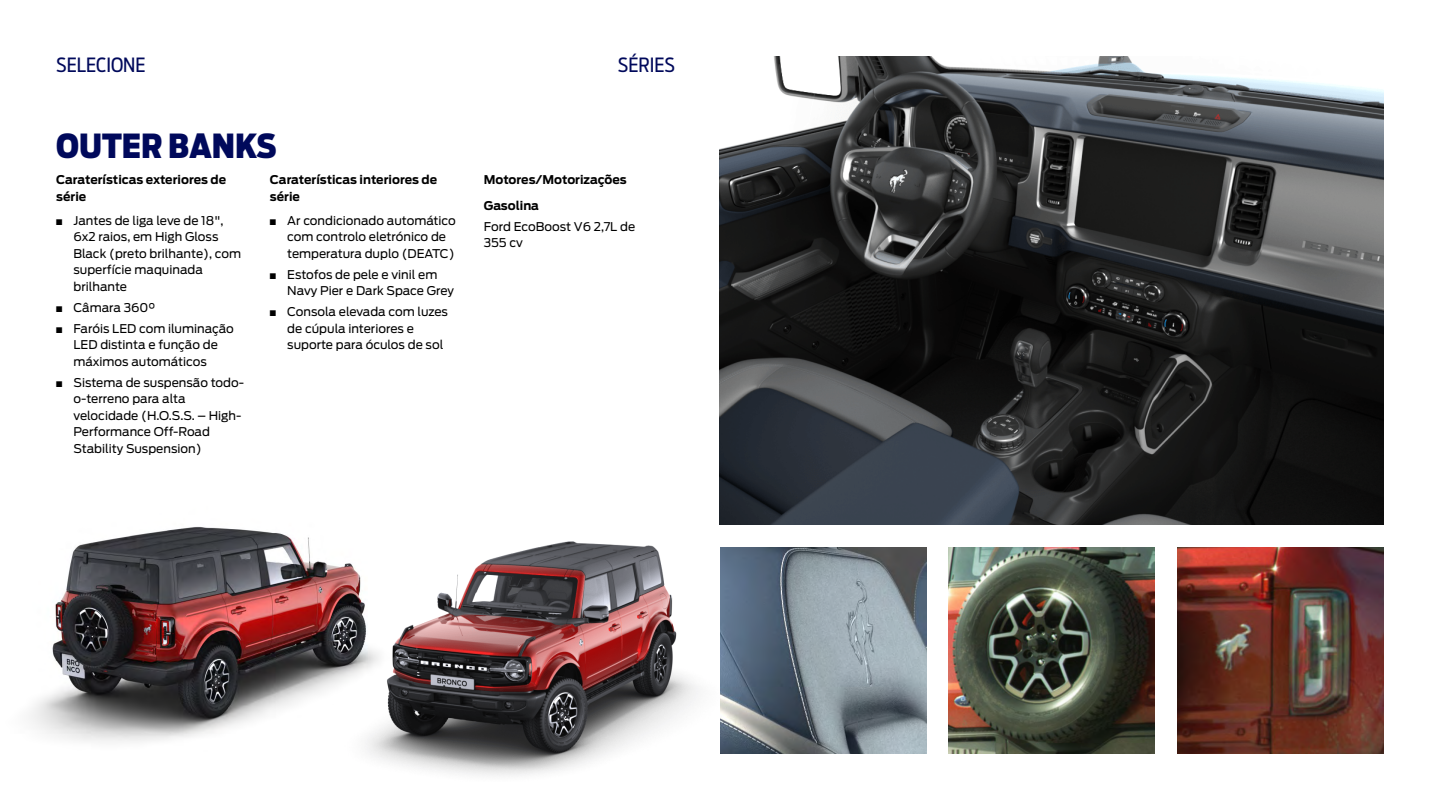
<style>
.page{position:relative;width:1440px;height:810px;background:#fff}
.page>*{position:absolute;margin:0;border:0;box-sizing:border-box;transform-origin:0 0}
.t1{font:900 33px "Ford Antenna Cond";color:#00095b}
.t2{font:19.5px "Ford Antenna Cond";color:#00095b}
.t3{font:12px/16.5px "Ford Antenna";color:#000}
.t4{font:700 12px/16.5px "Ford Antenna";color:#000}
</style>
<div class="page">
<img style="left:1178px;top:548px;width:206px;height:206px">
<img style="left:720px;top:548px;width:206px;height:206px">
<img style="left:949px;top:548px;width:206px;height:206px">
<img style="left:719px;top:56px;width:665px;height:468px">
<img style="left:29px;top:526px;width:310px;height:216px">
<img style="left:339px;top:518px;width:381px;height:258px">
<h2 class="t2" style="left:56px;top:48px;width:91px">SELECIONE</h2>
<h2 class="t2" style="left:618px;top:48px;width:58px">SÉRIES</h2>
<h1 class="t1" style="left:56px;top:115px;width:222px">OUTER BANKS</h1>
<p class="t4" style="left:56px;top:170px;width:171px">Caraterísticas exteriores de série</p>
<p class="t3" style="left:73px;top:211px;width:169px;text-indent:-17px">■ Jantes de liga leve de 18",<br>6x2 raios, em High Gloss<br>Black (preto brilhante), com superfície maquinada brilhante</p>
<p class="t3" style="left:56px;top:298px;width:100px">■ Câmara 360°</p>
<p class="t3" style="left:73px;top:319px;width:162px;text-indent:-17px">■ Faróis LED com iluminação<br>LED distinta e função de máximos automáticos</p>
<p class="t3" style="left:73px;top:373px;width:172px;text-indent:-17px">■ Sistema de suspensão todo&shy;o-terreno para alta velocidade (H.O.S.S. – High-<br>Performance Off-Road<br>Stability Suspension)</p>
<p class="t4" style="left:270px;top:170px;width:169px">Caraterísticas interiores de série</p>
<p class="t3" style="left:287px;top:211px;width:170px;text-indent:-17px">■ Ar condicionado automático com controlo eletrónico de temperatura duplo (DEATC)</p>
<p class="t3" style="left:287px;top:265px;width:168px;text-indent:-17px">■ Estofos de pele e vinil em<br>Navy Pier e Dark Space Grey</p>
<p class="t3" style="left:287px;top:302px;width:162px;text-indent:-17px">■ Consola elevada com luzes de cúpula interiores e suporte para óculos de sol</p>
<p class="t4" style="left:484px;top:166px;width:145px;line-height:26.1px">Motores/Motorizações<br>Gasolina</p>
<p class="t3" style="left:484px;top:217px;width:153px">Ford EcoBoost V6 2,7L de<br>355 cv</p>
</div>
